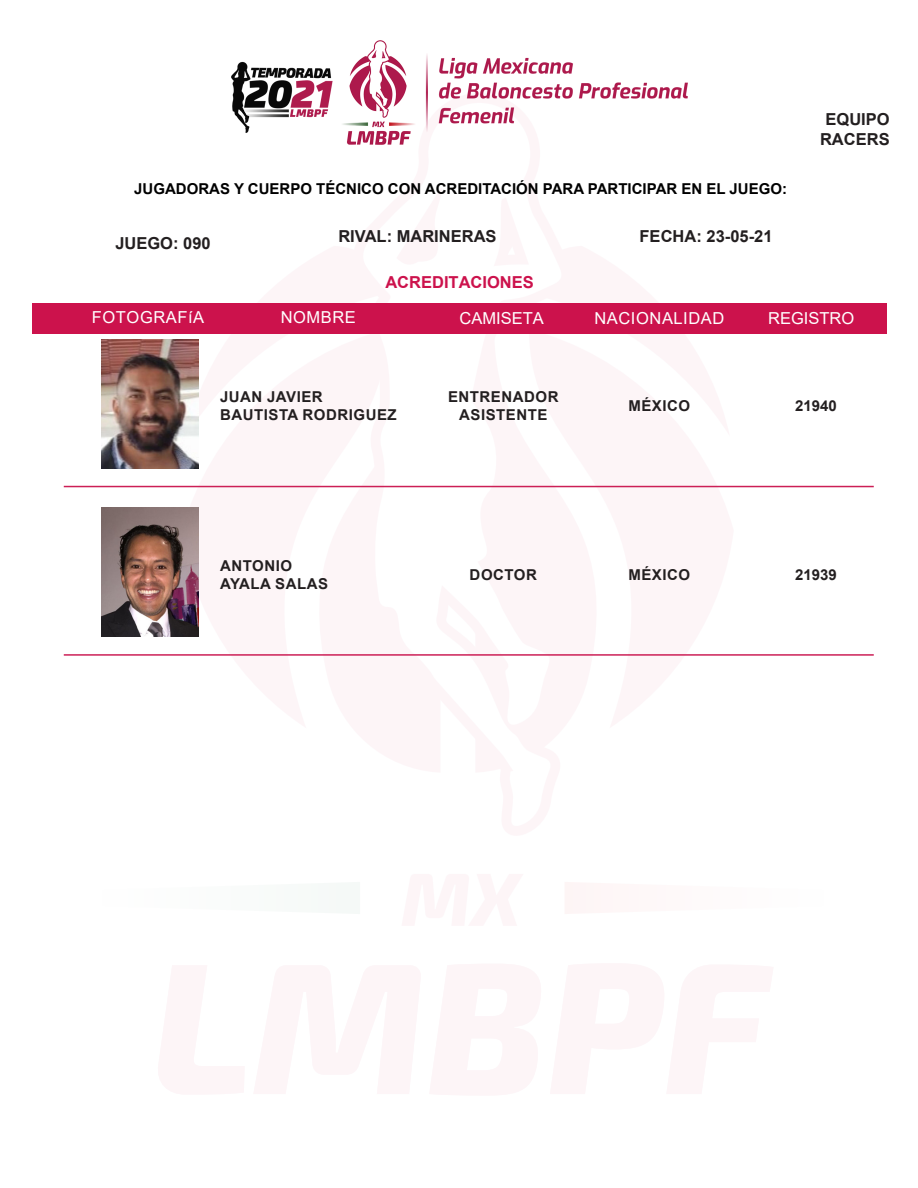
<style>
.page{position:relative;width:918px;height:1188px;background:#fff}
.page>*{position:absolute;margin:0;border:0;box-sizing:border-box;transform-origin:0 0}
.t1{font:700 16.5px/19.8px "Arial";color:#231f20;text-align:center}
.t2{font:16.5px "Arial";letter-spacing:.035em;color:#fff}
.t3{font:16.5px "Arial";color:#fff}
.t4{font:700 16.5px "Arial";color:#cc124c}
.t5{font:700 15px/18px "Arial";letter-spacing:.035em;color:#231f20;text-align:center}
.t6{font:700 15px "Arial";color:#000}
</style>
<div class="page">
<div style="left:33px;top:303px;width:854px;height:31px;background:#cc124c"></div>
<img style="left:232px;top:40px;width:455px;height:105px">
<hr style="left:64px;top:486px;width:810px;height:1px;background:#cc1f56">
<img style="left:102px;top:339px;width:96px;height:129px">
<hr style="left:64px;top:654px;width:810px;height:2px;background:#cc1f56">
<img style="left:102px;top:507px;width:96px;height:129px">
<p class="t6" style="left:134px;top:178px;width:654px">JUGADORAS Y CUERPO TÉCNICO CON ACREDITACIÓN PARA PARTICIPAR EN EL JUEGO:</p>
<p class="t1" style="left:115px;top:233px;width:97px">JUEGO: 090</p>
<p class="t1" style="left:338px;top:227px;width:160px">RIVAL: MARINERAS</p>
<p class="t1" style="left:640px;top:227px;width:134px">FECHA: 23-05-21</p>
<p class="t4" style="left:385px;top:271px;width:150px">ACREDITACIONES</p>
<p class="t1" style="left:820px;top:110px;width:71px">EQUIPO<br>RACERS</p>
<p class="t2" style="left:92px;top:306px;width:114px">FOTOGRAFíA</p>
<p class="t2" style="left:281px;top:306px;width:77px">NOMBRE</p>
<p class="t3" style="left:460px;top:307px;width:86px">CAMISETA</p>
<p class="t3" style="left:768px;top:307px;width:88px">REGISTRO</p>
<p class="t2" style="left:594px;top:307px;width:131px">NACIONALIDAD</p>
<p class="t5" style="left:220px;top:388px;width:104px">JUAN JAVIER</p>
<p class="t5" style="left:220px;top:406px;width:178px">BAUTISTA RODRIGUEZ</p>
<p class="t5" style="left:448px;top:388px;width:112px">ENTRENADOR<br>ASISTENTE</p>
<p class="t5" style="left:628px;top:397px;width:63px">MÉXICO</p>
<p class="t5" style="left:795px;top:397px;width:43px">21940</p>
<p class="t5" style="left:220px;top:557px;width:74px">ANTONIO</p>
<p class="t5" style="left:220px;top:575px;width:110px">AYALA SALAS</p>
<p class="t5" style="left:470px;top:566px;width:69px">DOCTOR</p>
<p class="t5" style="left:628px;top:566px;width:63px">MÉXICO</p>
<p class="t5" style="left:795px;top:566px;width:43px">21939</p>
</div>
